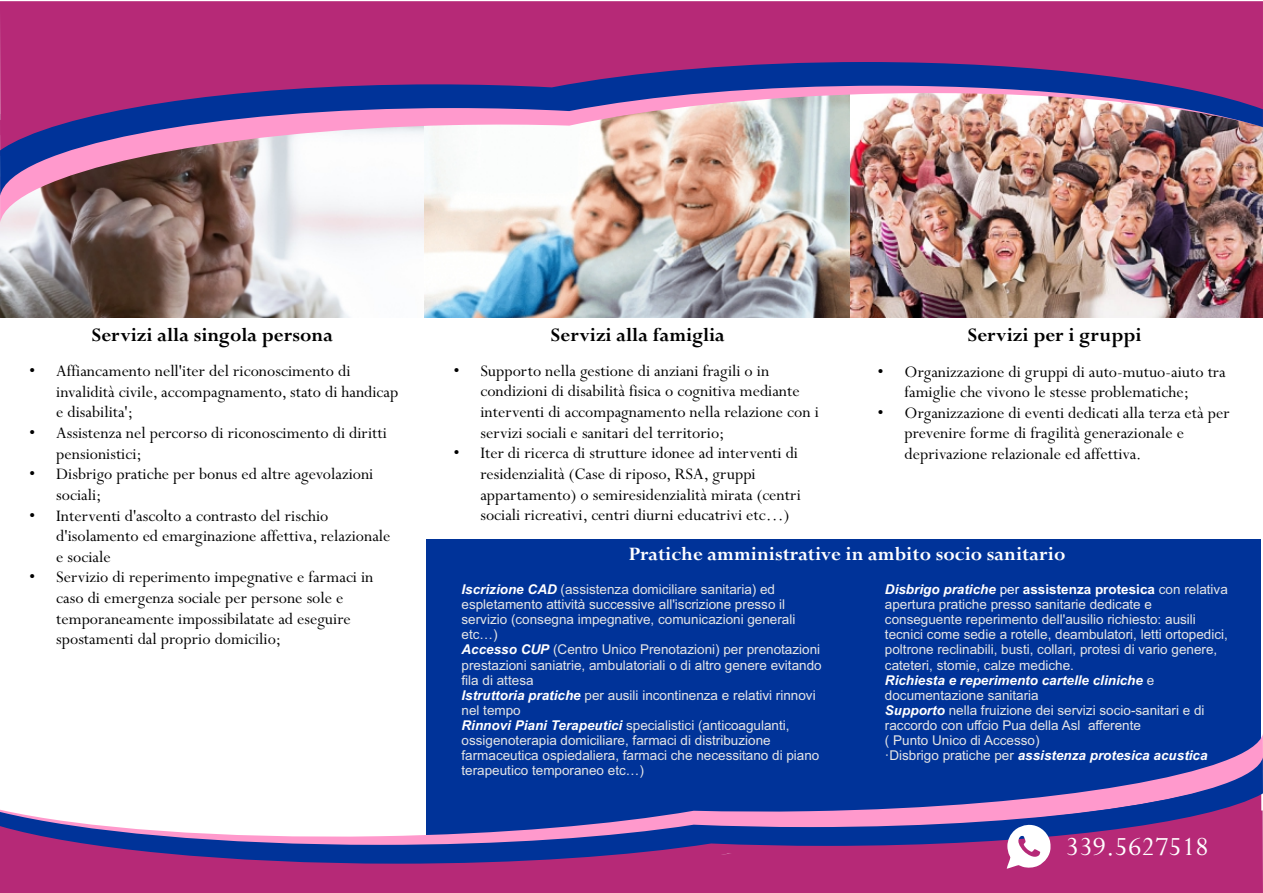
<style>
.page{position:relative;width:1263px;height:893px;background:#fff}
.page>*{position:absolute;margin:0;border:0;box-sizing:border-box;transform-origin:0 0}
.t1{font:29.4px "Perpetua";color:#fff}
.t2{font:700 21px "Perpetua";color:#000}
.t3{font:700 21px "Perpetua";color:#fff}
.t4{font:18px/20.7px "Perpetua";color:#000}
.t5{font:13.5px/15.1px "Arial";color:#e6e6e6}
.s1{font-weight:700;font-style:italic;color:#fff}
.s2{color:#fff}
.s3{font-weight:700;color:#fff}
</style>
<div class="page">
<img style="left:849px;top:222px;width:414px;height:95px">
<img style="left:425px;top:222px;width:424px;height:95px">
<img style="left:0;top:222px;width:424px;height:95px">
<div style="left:426px;top:540px;width:835px;height:306px;background:#039"></div>
<img style="left:0;top:196px;width:1263px;height:26px">
<div style="left:0;top:1px;width:1263px;height:61px;background:#b62977"></div>
<img style="left:0;top:62px;width:1263px;height:134px">
<div style="left:0;top:864px;width:1263px;height:29px;background:#b62977"></div>
<svg style="left:0;top:757px;width:1263px;height:107px"></svg>
<svg style="left:1007px;top:823px;width:43px;height:46px"></svg>
<p class="t2" style="left:92px;top:328px;width:243px">Servizi alla singola persona</p>
<p class="t2" style="left:551px;top:328px;width:176px">Servizi alla famiglia</p>
<p class="t2" style="left:968px;top:328px;width:175px">Servizi per i gruppi</p>
<p class="t4" style="left:56px;top:363px;width:344px;text-indent:-27px">• Affiancamento nell'iter del riconoscimento di invalidità civile, accompagnamento, stato di handicap e disabilita';</p>
<p class="t4" style="left:56px;top:425px;width:332px;text-indent:-27px">• Assistenza nel percorso di riconoscimento di diritti pensionistici;</p>
<p class="t4" style="left:56px;top:466px;width:319px;text-indent:-27px">• Disbrigo pratiche per bonus ed altre agevolazioni sociali;</p>
<p class="t4" style="left:56px;top:507px;width:336px;text-indent:-27px">• Interventi d'ascolto a contrasto del rischio d'isolamento ed emarginazione affettiva, relazionale e sociale</p>
<p class="t4" style="left:56px;top:569px;width:319px;text-indent:-27px">• Servizio di reperimento impegnative e farmaci in caso di emergenza sociale per persone sole e temporaneamente impossibilatate ad eseguire spostamenti dal proprio domicilio;</p>
<p class="t4" style="left:480px;top:362px;width:340px;text-indent:-27px">• Supporto nella gestione di anziani fragili o in condizioni di disabilità fisica o cognitiva mediante interventi di accompagnamento nella relazione con i servizi sociali e sanitari del territorio;</p>
<p class="t4" style="left:480px;top:445px;width:322px;text-indent:-27px">• Iter di ricerca di strutture idonee ad interventi di residenzialità (Case di riposo, RSA, gruppi appartamento) o semiresidenzialità mirata (centri sociali ricreativi, centri diurni educatrivi etc…)</p>
<p class="t4" style="left:877px;top:363px;width:350px;text-align:center">• Organizzazione di gruppi di auto-mutuo-aiuto tra famiglie che vivono le stesse problematiche;</p>
<p class="t4" style="left:904px;top:405px;width:326px;text-indent:-27px">• Organizzazione di eventi dedicati alla terza età per prevenire forme di fragilità generazionale e deprivazione relazionale ed affettiva.</p>
<p class="t3" style="left:629px;top:547px;width:438px">Pratiche amministrative in ambito socio sanitario</p>
<p class="t5" style="left:461px;top:583px;width:362px"><span class="s1">Iscrizione CAD</span> (assistenza domiciliare sanitaria) ed espletamento attività successive all'iscrizione presso il servizio (consegna impegnative, comunicazioni generali etc…)<br><span class="s1">Accesso CUP</span> (Centro Unico Prenotazioni) per prenotazioni prestazioni saniatrie, ambulatoriali o di altro genere evitando fila di attesa<br><span class="s1">Istruttoria pratiche</span> per ausili incontinenza e relativi rinnovi nel tempo<br><span class="s1">Rinnovi Piani Terapeutici</span> specialistici (anticoagulanti, ossigenoterapia domiciliare, farmaci di distribuzione farmaceutica ospiedaliera, farmaci che necessitano di piano terapeutico temporaneo etc…)</p>
<p class="t5" style="left:885px;top:583px;width:344px"><span class="s1">Disbrigo pratiche</span> <span class="s2">per</span> <span class="s3">assistenza protesica</span> con relativa apertura pratiche presso sanitarie dedicate e conseguente reperimento dell'ausilio richiesto: ausili tecnici come sedie a rotelle, deambulatori, letti ortopedici, poltrone reclinabili, busti, collari, protesi di vario genere, cateteri, stomie, calze mediche.<br><span class="s1">Richiesta e reperimento cartelle cliniche</span> e documentazione sanitaria<br><span class="s1">Supporto</span> nella fruizione dei servizi socio-sanitari e di raccordo con uffcio Pua della Asl afferente<br>( Punto Unico di Accesso)<br>·Disbrigo pratiche per <span class="s1">assistenza protesica acustica</span></p>
<h1 class="t1" style="left:1065px;top:837px;width:145px">339.5627518</h1>
</div>
